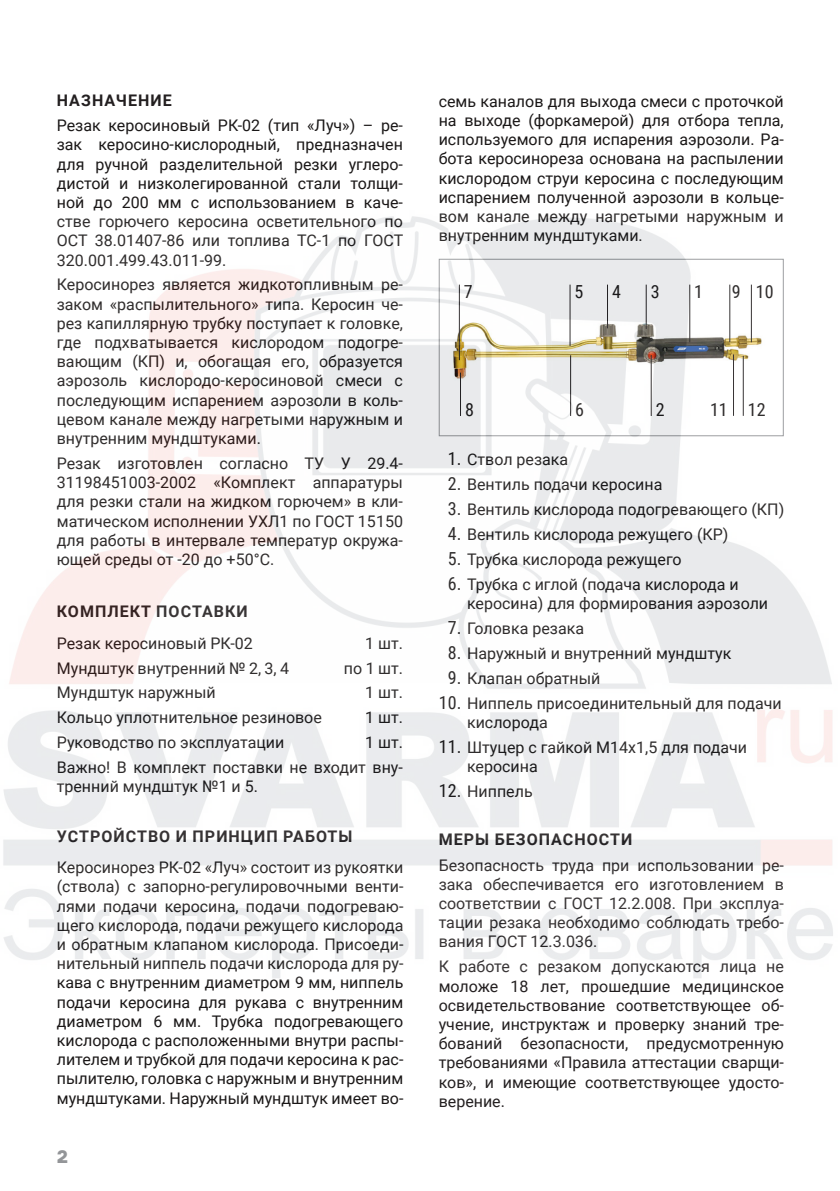
<style>
.page{position:relative;width:840px;height:1191px;background:#fff}
.page>*{position:absolute;margin:0;border:0;box-sizing:border-box;transform-origin:0 0}
.Основной_текст{font:18px "Roboto Condensed";color:#1a1717}
.t1{font:900 18px "Formular";color:#939598}
.Основной_текст-2{font:16px/19.2px "Roboto";color:#1a1717;text-align:justify}
.Основной_текст-3{font:16px/19.2px "Roboto";color:#231f20;text-align:justify}
.Заголовок_ЛЕВЫЙ{font:700 16px "Roboto";letter-spacing:.065em;color:#231f20}
.s1{font-family:"Roboto Condensed";font-size:18px}
</style>
<div class="page">
<img style="left:3px;top:216px;width:830px;height:762px">
<p class="Заголовок_ЛЕВЫЙ" style="left:57px;top:89px;width:116px">НАЗНАЧЕНИЕ</p>
<p class="Основной_текст-2" style="left:57px;top:115px;width:348px">Резак керосиновый РК-02 (тип «Луч») – ре&shy;зак керосино-кислородный, предназначен для ручной разделительной резки углеро&shy;дистой и низколегированной стали толщи&shy;ной до 200 мм с использованием в каче&shy;стве горючего керосина осветительного по ОСТ 38.01407-86 или топлива ТС-1 по ГОСТ 320.001.499.43.011-99.</p>
<p class="Основной_текст-2" style="left:57px;top:274px;width:347px">Керосинорез является жидкотопливным ре&shy;заком «распылительного» типа. Керосин че&shy;рез капиллярную трубку поступает к головке, где подхватывается кислородом подогре&shy;вающим (КП) и, обогащая его, образуется аэрозоль кислородо-керосиновой смеси с последующим испарением аэрозоли в коль&shy;цевом канале между нагретыми наружным и внутренним мундштуками.</p>
<p class="Основной_текст-2" style="left:57px;top:453px;width:347px">Резак изготовлен согласно ТУ У 29.4- 31198451003-2002 «Комплект аппаратуры для резки стали на жидком горючем» в кли&shy;матическом исполнении УХЛ1 по ГОСТ 15150 для работы в интервале температур окружа&shy;ющей среды от -20 до +50°С.</p>
<p class="Заголовок_ЛЕВЫЙ" style="left:57px;top:600px;width:192px">КОМПЛЕКТ ПОСТАВКИ</p>
<p class="Основной_текст-2" style="left:57px;top:633px;width:197px">Резак керосиновый РК-02</p>
<p class="Основной_текст-2" style="left:365px;top:633px;width:39px">1 шт.</p>
<p class="Основной_текст-2" style="left:57px;top:657px;width:234px">Мундштук внутренний № 2, 3, 4</p>
<p class="Основной_текст-2" style="left:344px;top:657px;width:61px">по 1 шт.</p>
<p class="Основной_текст-2" style="left:57px;top:682px;width:160px">Мундштук наружный</p>
<p class="Основной_текст-2" style="left:365px;top:682px;width:39px">1 шт.</p>
<p class="Основной_текст-2" style="left:57px;top:707px;width:266px">Кольцо уплотнительное резиновое</p>
<p class="Основной_текст-2" style="left:365px;top:707px;width:39px">1 шт.</p>
<p class="Основной_текст-2" style="left:57px;top:732px;width:229px">Руководство по эксплуатации</p>
<p class="Основной_текст-2" style="left:365px;top:732px;width:39px">1 шт.</p>
<p class="Основной_текст-2" style="left:57px;top:757px;width:347px">Важно! В комплект поставки не входит вну&shy;тренний мундштук №1 и 5.</p>
<p class="Основной_текст-2" style="left:438px;top:91px;width:346px">семь каналов для выхода смеси с проточкой на выходе (форкамерой) для отбора тепла, используемого для испарения аэрозоли. Ра&shy;бота керосинореза основана на распылении кислородом струи керосина с последующим испарением полученной аэрозоли в кольце&shy;вом канале между нагретыми наружным и внутренним мундштуками.</p>
<p class="Основной_текст" style="left:463px;top:279px;width:10px">7</p>
<p class="Основной_текст" style="left:574px;top:279px;width:10px">5</p>
<p class="Основной_текст" style="left:611px;top:279px;width:10px">4</p>
<p class="Основной_текст" style="left:650px;top:279px;width:10px">3</p>
<p class="Основной_текст" style="left:694px;top:279px;width:10px">1</p>
<p class="Основной_текст" style="left:731px;top:279px;width:10px">9</p>
<p class="Основной_текст" style="left:755px;top:279px;width:19px">10</p>
<p class="Основной_текст" style="left:465px;top:397px;width:10px">8</p>
<p class="Основной_текст" style="left:575px;top:397px;width:10px">6</p>
<p class="Основной_текст" style="left:655px;top:397px;width:10px">2</p>
<p class="Основной_текст" style="left:747px;top:397px;width:19px">12</p>
<p class="Основной_текст" style="left:709px;top:397px;width:19px">11</p>
<p class="Основной_текст-2" style="left:447px;top:449px;width:122px"><span class="s1">1.</span> Ствол резака</p>
<p class="Основной_текст-2" style="left:447px;top:474px;width:216px"><span class="s1">2.</span> Вентиль подачи керосина</p>
<p class="Основной_текст-2" style="left:447px;top:499px;width:338px"><span class="s1">3.</span> Вентиль кислорода подогревающего (КП)</p>
<p class="Основной_текст-2" style="left:447px;top:524px;width:282px"><span class="s1">4.</span> Вентиль кислорода режущего (КР)</p>
<p class="Основной_текст-2" style="left:447px;top:549px;width:235px"><span class="s1">5.</span> Трубка кислорода режущего</p>
<p class="Основной_текст-2" style="left:467px;top:574px;width:302px;text-indent:-19px"><span class="s1">6.</span> Трубка с иглой (подача кислорода и керосина) для формирования аэрозоли</p>
<p class="Основной_текст-2" style="left:447px;top:618px;width:138px"><span class="s1">7.</span> Головка резака</p>
<p class="Основной_текст-2" style="left:447px;top:643px;width:285px"><span class="s1">8.</span> Наружный и внутренний мундштук</p>
<p class="Основной_текст-2" style="left:447px;top:668px;width:154px"><span class="s1">9.</span> Клапан обратный</p>
<p class="Основной_текст-2" style="left:467px;top:692px;width:316px;text-indent:-28px"><span class="s1">10.</span> Ниппель присоединительный для подачи кислорода</p>
<p class="Основной_текст-2" style="left:467px;top:736px;width:281px;text-indent:-28px"><span class="s1">11.</span> Штуцер с гайкой М14х1,5 для подачи керосина</p>
<p class="Основной_текст-2" style="left:438px;top:781px;width:95px"><span class="s1">12.</span> Ниппель</p>
<p class="Заголовок_ЛЕВЫЙ" style="left:57px;top:825px;width:297px">УСТРОЙСТВО И ПРИНЦИП РАБОТЫ</p>
<p class="Заголовок_ЛЕВЫЙ" style="left:438px;top:828px;width:195px">МЕРЫ БЕЗОПАСНОСТИ</p>
<p class="Основной_текст-2" style="left:57px;top:857px;width:348px">Керосинорез РК-02 «Луч» состоит из рукоятки (ствола) с запорно-регулировочными венти&shy;лями подачи керосина, подачи подогреваю&shy;щего кислорода, подачи режущего кислорода и обратным клапаном кислорода. Присоеди&shy;нительный ниппель подачи кислорода для ру&shy;кава с внутренним диаметром 9 мм, ниппель подачи керосина для рукава с внутренним диаметром 6 мм. Трубка подогревающего кислорода с расположенными внутри распы&shy;лителем и трубкой для подачи керосина к рас&shy;пылителю, головка с наружным и внутренним мундштуками. Наружный мундштук имеет во-</p>
<p class="t1" style="left:57px;top:1145px;width:13px">2</p>
<p class="Основной_текст-3" style="left:438px;top:854px;width:346px">Безопасность труда при использовании ре&shy;зака обеспечивается его изготовлением в соответствии с ГОСТ 12.2.008. При эксплуа&shy;тации резака необходимо соблюдать требо&shy;вания ГОСТ 12.3.036.</p>
<p class="Основной_текст-3" style="left:438px;top:956px;width:346px">К работе с резаком допускаются лица не моложе 18 лет, прошедшие медицинское освидетельствование соответствующее об&shy;учение, инструктаж и проверку знаний тре&shy;бований безопасности, предусмотренную требованиями «Правила аттестации сварщи&shy;ков», и имеющие соответствующее удосто&shy;верение.</p>
</div>
